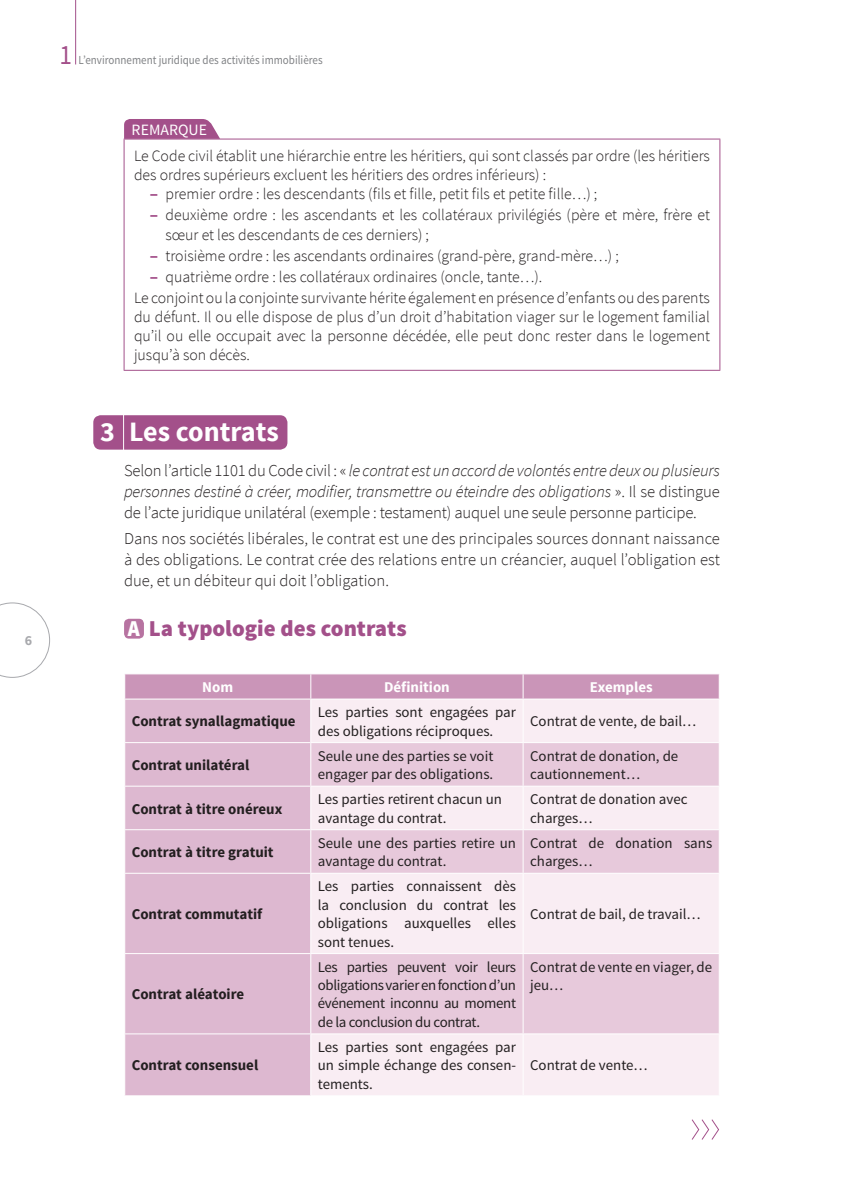
<style>
.page{position:relative;width:844px;height:1191px;background:#fff}
.page>*{position:absolute;margin:0;border:0;box-sizing:border-box;transform-origin:0 0}
.t1{font:700 28px "Source Sans Pro";color:#fff}
.t2{font:28px "Source Sans Pro";color:#a3508a;scale:.9 1}
.t3{font:900 22.75px "Source Sans Pro";color:#a3508a}
.t4{font:300 16.62px/21px "Source Sans Pro";letter-spacing:-.01em;color:#231f20;text-align:justify}
.t5{font:300 15.75px/19.2px "Source Sans Pro";color:#231f20}
.t6{font:14.88px/18.4px "Source Sans Pro";color:#231f20}
.t7{font:700 14.88px "Source Sans Pro";color:#231f20}
.t8{font:700 14.88px "Source Sans Pro";color:#fff}
.t9{font:700 14px "Source Sans Pro";color:#a8a9ad}
.t10{font:12.25px "Source Sans Pro";color:#808285;scale:.9 1}
.s1{font-weight:400;color:#fff}
.s2{font-weight:700;color:#a3508a}
.s3{font-style:italic}
.s4{color:#fff}
</style>
<div class="page">
<hr style="left:75px;top:0;width:1px;height:64px;background:#a3508a">
<svg style="left:0;top:602px;width:50px;height:76px"></svg>
<svg style="left:124px;top:119px;width:96px;height:20px;background:#a95c92"></svg>
<hr style="left:124px;top:139px;width:1px;height:231px;background:#a3508a">
<hr style="left:124px;top:139px;width:596px;height:1px;background:#a3508a">
<hr style="left:719px;top:139px;width:1px;height:231px;background:#a3508a">
<hr style="left:124px;top:370px;width:596px;height:1px;background:#a3508a">
<div style="left:124px;top:618px;width:20px;height:20px;background:#b773a1;border-radius:5px"></div>
<div style="left:125px;top:699px;width:185px;height:396px;background:#ddb8d0"></div>
<div style="left:311px;top:700px;width:407px;height:395px;background:#f9edf3"></div>
<svg style="left:311px;top:743px;width:407px;height:290px;background:#efd9e5"></svg>
<hr style="left:522px;top:699px;width:1px;height:43px;background:#fff">
<hr style="left:124px;top:742px;width:187px;height:1px;background:#fff">
<div style="left:124px;top:674px;width:595px;height:24px;background:#ca95b8"></div>
<hr style="left:522px;top:743px;width:1px;height:42px;background:#fff">
<hr style="left:311px;top:742px;width:212px;height:1px;background:#fff">
<hr style="left:523px;top:742px;width:196px;height:1px;background:#fff">
<hr style="left:124px;top:785px;width:187px;height:1px;background:#fff">
<hr style="left:311px;top:785px;width:212px;height:1px;background:#fff">
<hr style="left:523px;top:785px;width:196px;height:1px;background:#fff">
<hr style="left:522px;top:786px;width:1px;height:43px;background:#fff">
<hr style="left:311px;top:829px;width:212px;height:1px;background:#fff">
<hr style="left:523px;top:829px;width:196px;height:1px;background:#fff">
<hr style="left:124px;top:829px;width:187px;height:1px;background:#fff">
<hr style="left:311px;top:872px;width:212px;height:1px;background:#fff">
<hr style="left:523px;top:872px;width:196px;height:1px;background:#fff">
<hr style="left:311px;top:953px;width:212px;height:1px;background:#fff">
<hr style="left:523px;top:953px;width:196px;height:1px;background:#fff">
<hr style="left:522px;top:830px;width:1px;height:42px;background:#fff">
<hr style="left:311px;top:1033px;width:212px;height:1px;background:#fff">
<hr style="left:523px;top:1033px;width:196px;height:1px;background:#fff">
<hr style="left:124px;top:872px;width:187px;height:1px;background:#fff">
<hr style="left:522px;top:873px;width:1px;height:80px;background:#fff">
<hr style="left:124px;top:953px;width:187px;height:1px;background:#fff">
<hr style="left:522px;top:954px;width:1px;height:79px;background:#fff">
<hr style="left:124px;top:1033px;width:187px;height:1px;background:#fff">
<hr style="left:522px;top:1034px;width:1px;height:61px;background:#fff">
<div style="left:93px;top:415px;width:194px;height:34px;background:#a3508a"></div>
<svg style="left:691px;top:1119px;width:28px;height:21px"></svg>
<p class="t9" style="left:25px;top:631px;width:9px">6</p>
<p class="t2" style="left:60px;top:38px;width:15px">1</p>
<p class="t10" style="left:79px;top:53px;width:272px">L’environnement juridique des activités immobilières</p>
<p class="t5" style="left:131px;top:117px;width:579px;line-height:25.9px"><span class="s1">REMARQUE<br></span>Le Code civil établit une hiérarchie entre les héritiers, qui sont classés par ordre (les héritiers</p>
<p class="t5" style="left:150px;top:165px;width:449px;text-indent:-16px">des ordres supérieurs excluent les héritiers des ordres inférieurs) :<br><span class="s2">‒</span> premier ordre : les descendants (fils et fille, petit fils et petite fille…) ;</p>
<p class="t5" style="left:165px;top:205px;width:545px;text-indent:-16px"><span class="s2">‒</span> deuxième ordre : les ascendants et les collatéraux privilégiés (père et mère, frère et sœur et les descendants de ces derniers) ;</p>
<p class="t5" style="left:150px;top:246px;width:470px"><span class="s2">‒</span> troisième ordre : les ascendants ordinaires (grand-père, grand-mère…) ;</p>
<p class="t5" style="left:150px;top:267px;width:394px"><span class="s2">‒</span> quatrième ordre : les collatéraux ordinaires (oncle, tante…).</p>
<p class="t5" style="left:134px;top:288px;width:577px">Le conjoint ou la conjointe survivante hérite également en présence d’enfants ou des parents</p>
<p class="t5" style="left:134px;top:307px;width:577px;text-align:justify">du défunt. Il ou elle dispose de plus d’un droit d’habitation viager sur le logement familial qu’il ou elle occupait avec la personne décédée, elle peut donc rester dans le logement jusqu’à son décès.</p>
<p class="t1" style="left:100px;top:414px;width:16px">3</p>
<p class="t1" style="left:129px;top:414px;width:151px">Les contrats</p>
<p class="t4" style="left:124px;top:459px;width:597px">Selon l’article 1101 du Code civil : « <span class="s3">le contrat est un accord de volontés entre deux ou plusieurs personnes destiné à créer, modifier, transmettre ou éteindre des obligations</span> ». Il se distingue de l’acte juridique unilatéral (exemple : testament) auquel une seule personne participe.</p>
<p class="t4" style="left:124px;top:527px;width:597px">Dans nos sociétés libérales, le contrat est une des principales sources donnant naissance à des obligations. Le contrat crée des relations entre un créancier, auquel l’obligation est due, et un débiteur qui doit l’obligation.</p>
<p class="t3" style="left:128px;top:613px;width:280px"><span class="s4">A</span> La typologie des contrats</p>
<p class="t8" style="left:202px;top:677px;width:32px">Nom</p>
<p class="t8" style="left:384px;top:677px;width:67px">Définition</p>
<p class="t8" style="left:589px;top:677px;width:64px">Exemples</p>
<p class="t7" style="left:132px;top:712px;width:165px">Contrat synallagmatique</p>
<p class="t6" style="left:318px;top:703px;width:200px">Les parties sont engagées par des obligations réciproques.</p>
<p class="t6" style="left:530px;top:712px;width:168px">Contrat de vente, de bail…</p>
<p class="t7" style="left:132px;top:755px;width:119px">Contrat unilatéral</p>
<p class="t6" style="left:318px;top:747px;width:177px">Seule une des parties se voit engager par des obligations.</p>
<p class="t6" style="left:530px;top:747px;width:150px">Contrat de donation, de cautionnement…</p>
<p class="t7" style="left:132px;top:799px;width:152px">Contrat à titre onéreux</p>
<p class="t6" style="left:318px;top:790px;width:185px">Les parties retirent chacun un avantage du contrat.</p>
<p class="t6" style="left:530px;top:790px;width:159px">Contrat de donation avec charges…</p>
<p class="t7" style="left:132px;top:842px;width:143px">Contrat à titre gratuit</p>
<p class="t6" style="left:318px;top:834px;width:200px">Seule une des parties retire un avantage du contrat.</p>
<p class="t6" style="left:530px;top:834px;width:183px">Contrat de donation sans charges…</p>
<p class="t7" style="left:132px;top:904px;width:132px">Contrat commutatif</p>
<p class="t6" style="left:318px;top:877px;width:200px;text-align:justify">Les parties connaissent dès la conclusion du contrat les obligations auxquelles elles sont tenues.</p>
<p class="t6" style="left:530px;top:905px;width:172px">Contrat de bail, de travail…</p>
<p class="t7" style="left:132px;top:984px;width:114px">Contrat aléatoire</p>
<p class="t7" style="left:132px;top:1055px;width:128px">Contrat consensuel</p>
<p class="t6" style="left:318px;top:957px;width:200px;text-align:justify">Les parties peuvent voir leurs obligations varier en fonction d’un événement inconnu au moment de la conclusion du contrat.</p>
<p class="t6" style="left:530px;top:957px;width:183px">Contrat de vente en viager, de jeu…</p>
<p class="t6" style="left:318px;top:1038px;width:200px;text-align:justify">Les parties sont engagées par un simple échange des consen&shy;tements.</p>
<p class="t6" style="left:530px;top:1056px;width:119px">Contrat de vente…</p>
</div>
